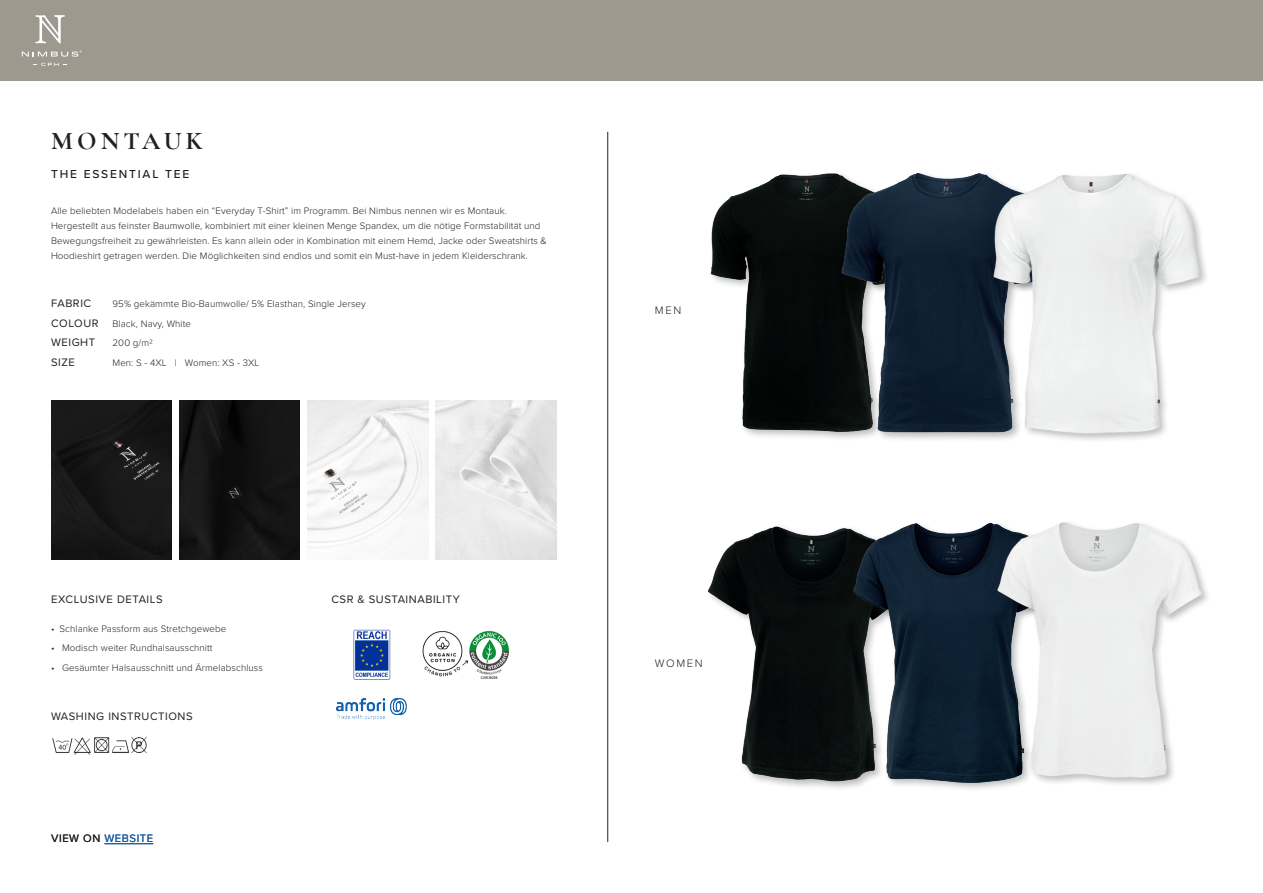
<style>
.page{position:relative;width:1263px;height:893px;background:#fff}
.page>*{position:absolute;margin:0;border:0;box-sizing:border-box;transform-origin:0 0}
.t1{font:700 25.5px "Cormorant Garamond";letter-spacing:.16em;color:#231f20}
.t2{font:500 12px "Proxima Nova";letter-spacing:.15em;color:#231f20}
.t3{font:11.25px "Proxima Nova";letter-spacing:.05em;color:#231f20}
.t4{font:11.25px "Proxima Nova";letter-spacing:.05em;color:#175d9e}
.t5{font:300 11.25px "Proxima Nova";letter-spacing:.15em;color:#231f20}
.t6{font:300 9.75px/15px "Proxima Nova";letter-spacing:.01em;color:#231f20}
.s1{font-weight:400;font-size:11.25px}
.s2{color:#231f20}
</style>
<div class="page">
<div style="left:0;top:0;width:1263px;height:81px;background:#9e998e"></div>
<hr style="left:607px;top:132px;width:1px;height:710px;background:#231f20">
<img style="left:307px;top:401px;width:122px;height:151px">
<img style="left:436px;top:401px;width:121px;height:159px">
<div style="left:51px;top:401px;width:121px;height:159px;background:#181818"></div>
<img style="left:179px;top:401px;width:121px;height:159px">
<img style="left:52px;top:737px;width:95px;height:18px">
<img style="left:337px;top:699px;width:70px;height:21px">
<img style="left:353px;top:629px;width:38px;height:51px">
<img style="left:422px;top:631px;width:87px;height:48px">
<img style="left:710px;top:174px;width:110px;height:263px">
<img style="left:707px;top:526px;width:132px;height:262px">
<img style="left:820px;top:173px;width:147px;height:266px">
<img style="left:967px;top:173px;width:239px;height:267px">
<img style="left:839px;top:523px;width:146px;height:266px">
<img style="left:985px;top:522px;width:223px;height:267px">
<svg style="left:35px;top:15px;width:30px;height:28px"></svg>
<svg style="left:33px;top:63px;width:34px;height:3px"></svg>
<svg style="left:22px;top:50px;width:60px;height:7px"></svg>
<hr style="left:104px;top:843px;width:49px;height:1px;background:#175d9e">
<p class="t1" style="left:51px;top:125px;width:153px">MONTAUK</p>
<p class="t2" style="left:51px;top:166px;width:140px">THE ESSENTIAL TEE</p>
<p class="t6" style="left:51px;top:203px;width:497px">Alle beliebten Modelabels haben ein “Everyday T-Shirt” im Programm. Bei Nimbus nennen wir es Montauk.<br>Hergestellt aus feinster Baumwolle, kombiniert mit einer kleinen Menge Spandex, um die nötige Formstabilität und Bewegungsfreiheit zu gewährleisten. Es kann allein oder in Kombination mit einem Hemd, Jacke oder Sweatshirts &amp; Hoodieshirt getragen werden. Die Möglichkeiten sind endlos und somit ein Must-have in jedem Kleiderschrank.</p>
<p class="t3" style="left:51px;top:295px;width:42px">FABRIC</p>
<p class="t6" style="left:113px;top:296px;width:255px">95% gekämmte Bio-Baumwolle/ 5% Elasthan, Single Jersey</p>
<p class="t6" style="left:51px;top:316px;width:142px"><span class="s1">COLOUR</span> Black, Navy, White</p>
<p class="t3" style="left:51px;top:334px;width:46px">WEIGHT</p>
<p class="t6" style="left:113px;top:335px;width:42px">200 g/m2</p>
<p class="t3" style="left:51px;top:354px;width:25px">SIZE</p>
<p class="t6" style="left:113px;top:355px;width:148px">Men: S - 4XL | Women: XS - 3XL</p>
<p class="t3" style="left:51px;top:590px;width:113px">EXCLUSIVE DETAILS</p>
<p class="t3" style="left:331px;top:590px;width:130px">CSR &amp; SUSTAINABILITY</p>
<p class="t6" style="left:51px;top:620px;width:177px">• Schlanke Passform aus Stretchgewebe</p>
<p class="t6" style="left:51px;top:640px;width:163px">• Modisch weiter Rundhalsausschnitt</p>
<p class="t6" style="left:51px;top:659px;width:213px">• Gesäumter Halsausschnitt und Ärmelabschluss</p>
<p class="t3" style="left:51px;top:708px;width:143px">WASHING INSTRUCTIONS</p>
<p class="t4" style="left:51px;top:830px;width:104px"><span class="s2">VIEW ON</span> WEBSITE</p>
<p class="t5" style="left:655px;top:302px;width:28px">MEN</p>
<p class="t5" style="left:655px;top:655px;width:49px">WOMEN</p>
</div>
